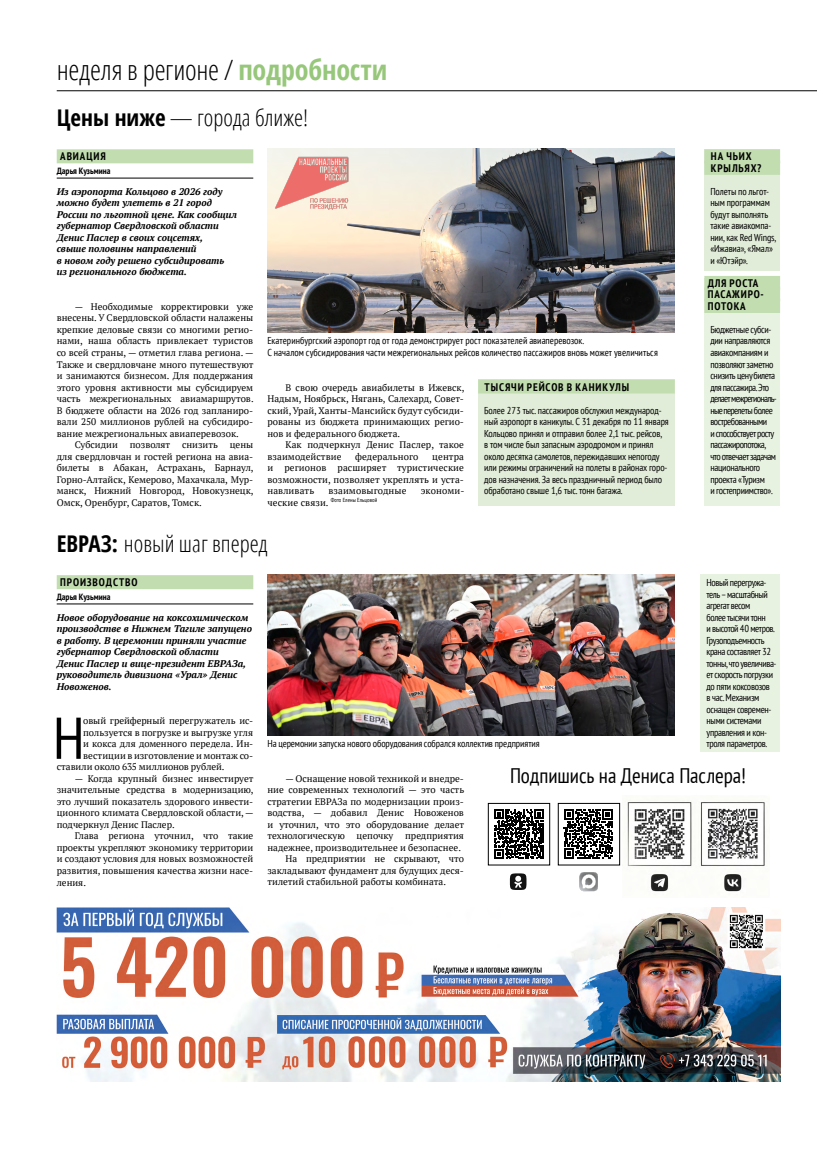
<style>
.page{position:relative;width:817px;height:1149px;background:#fff}
.page>*{position:absolute;margin:0;border:0;box-sizing:border-box;transform-origin:0 0}
.t1{font:condensed 58.8px "PT Sans";color:#000}
.t2{font:300 condensed 28px "Open Sans";letter-spacing:-.01em;color:#000}
.t3{font:300 condensed 23px "Open Sans";color:#000}
.t4{font:condensed 21px "PT Sans";letter-spacing:-.005em;color:#000}
.t5{font:700 condensed 11px/11.5px "PT Sans";letter-spacing:.08em;color:#000}
.t6{font:condensed 10px/11.5px "PT Sans";letter-spacing:-.015em;color:#000}
.t7{font:condensed 10px/11.5px "PT Sans";letter-spacing:-.05em;color:#000}
.t8{font:condensed 10px/11.5px "PT Sans";letter-spacing:-.04em;color:#000}
.t9{font:italic 700 9.7px/11.5px "PT Serif";color:#000}
.t10{font:9.5px/11.5px "PT Serif";color:#000;text-align:justify}
.t11{font:700 condensed 9px "PT Sans";color:#000}
.t12{font:condensed 5.8px "PT Sans";letter-spacing:.01em;color:#000}
.s1{font-weight:700;color:#97c77b}
.s2{font-weight:700}
.s3{font-family:"PT Serif";font-stretch:normal;font-size:9.5px}
</style>
<div class="page">
<div style="left:704px;top:150px;width:76px;height:121px;background:#e2edd9"></div>
<div style="left:704px;top:149px;width:76px;height:14px;background:#c2ddb0"></div>
<div style="left:704px;top:161px;width:76px;height:14px;background:#c2ddb0"></div>
<hr style="left:57px;top:90px;width:759px;height:1px;background:#000">
<img style="left:57px;top:907px;width:723px;height:173px">
<hr style="left:57px;top:178px;width:196px;height:1px;background:#000">
<div style="left:57px;top:149px;width:196px;height:14px;background:#c2ddb0"></div>
<img style="left:267px;top:149px;width:407px;height:184px">
<img style="left:272px;top:156px;width:78px;height:55px">
<div style="left:704px;top:277px;width:76px;height:228px;background:#e8f2e1"></div>
<div style="left:704px;top:276px;width:76px;height:14px;background:#c2ddb0"></div>
<div style="left:704px;top:287px;width:76px;height:14px;background:#c2ddb0"></div>
<div style="left:704px;top:299px;width:76px;height:14px;background:#c2ddb0"></div>
<hr style="left:57px;top:603px;width:196px;height:1px;background:#000">
<div style="left:57px;top:575px;width:196px;height:14px;background:#c2ddb0"></div>
<div style="left:700px;top:574px;width:80px;height:177px;background:#e8f2e1"></div>
<img style="left:627px;top:799px;width:138px;height:93px">
<img style="left:579px;top:872px;width:18px;height:19px">
<svg style="left:510px;top:873px;width:16px;height:16px"></svg>
<div style="left:557px;top:802px;width:63px;height:63px;border:1px solid #000"></div>
<div style="left:488px;top:802px;width:62px;height:63px;border:1px solid #000"></div>
<svg style="left:563px;top:809px;width:49px;height:49px"></svg>
<svg style="left:494px;top:809px;width:49px;height:49px"></svg>
<img style="left:267px;top:574px;width:407px;height:161px">
<div style="left:478px;top:379px;width:196px;height:126px;background:#e2edd9"></div>
<div style="left:478px;top:379px;width:196px;height:14px;background:#c2ddb0"></div>
<h2 class="t2" style="left:57px;top:51px;width:332px">неделя в регионе / <span class="s1">подробности</span></h2>
<h3 class="t3" style="left:57px;top:102px;width:253px"><span class="s2">Цены ниже</span> — города ближе!</h3>
<p class="t5" style="left:60px;top:150px;width:47px">АВИАЦИЯ</p>
<p class="t11" style="left:57px;top:165px;width:55px">Дарья Кузьмина</p>
<p class="t9" style="left:57px;top:185px;width:182px">Из аэропорта Кольцово в 2026 году можно будет улететь в 21 город<br>России по льготной цене. Как сообщил губернатор Свердловской области<br>Денис Паслер в своих соцсетях,<br>свыше половины направлений<br>в новом году решено субсидировать<br>из регионального бюджета.</p>
<p class="t10" style="left:75px;top:300px;width:180px">— Необходимые корректировки уже</p>
<p class="t10" style="left:57px;top:312px;width:198px">внесены. У Свердловской области налажены</p>
<p class="t10" style="left:57px;top:323px;width:198px">крепкие деловые связи со многими регио-</p>
<p class="t10" style="left:57px;top:335px;width:198px">нами, наша область привлекает туристов</p>
<p class="t10" style="left:57px;top:346px;width:198px">со всей страны, — отметил глава региона. —</p>
<p class="t10" style="left:57px;top:358px;width:198px">Также и свердловчане много путешествуют</p>
<p class="t10" style="left:57px;top:370px;width:198px">и занимаются бизнесом. Для поддержания</p>
<p class="t10" style="left:57px;top:381px;width:198px">этого уровня активности мы субсидируем</p>
<p class="t10" style="left:57px;top:393px;width:198px">часть межрегиональных авиамаршрутов.</p>
<p class="t10" style="left:57px;top:404px;width:198px">В бюджете области на 2026 год запланиро-</p>
<p class="t10" style="left:57px;top:416px;width:198px">вали 250 миллионов рублей на субсидиро-</p>
<p class="t10" style="left:57px;top:427px;width:184px">вание межрегиональных авиаперевозок.</p>
<p class="t10" style="left:75px;top:439px;width:45px">Субсидии</p>
<p class="t10" style="left:57px;top:439px;width:198px;text-indent:73px">позволят снизить цены для свердловчан и гостей региона на авиа&shy;билеты в Абакан, Астрахань, Барнаул, Горно-Алтайск, Кемерово, Махачкала, Мур&shy;манск, Нижний Новгород, Новокузнецк, Омск, Оренбург, Саратов, Томск.</p>
<p class="t6" style="left:267px;top:335px;width:392px">Екатеринбургский аэропорт год от года демонстрирует рост показателей авиаперевозок.<br>С началом субсидирования части межрегиональных рейсов количество пассажиров вновь может увеличиться</p>
<p class="t10" style="left:267px;top:381px;width:198px;text-indent:18px">В свою очередь авиабилеты в Ижевск, Надым, Ноябрьск, Нягань, Салехард, Совет&shy;ский, Урай, Ханты-Мансийск будут субсиди&shy;рованы из бюджета принимающих регио&shy;нов и федерального бюджета.</p>
<p class="t10" style="left:267px;top:438px;width:198px;text-indent:18px">Как подчеркнул Денис Паслер, такое взаимодействие</p>
<p class="t10" style="left:355px;top:450px;width:65px">федерального</p>
<p class="t10" style="left:267px;top:450px;width:198px;text-indent:165px">центра и регионов расширяет туристические возможности, позволяет укреплять и уста&shy;навливать</p>
<p class="t10" style="left:328px;top:485px;width:79px">взаимовыгодные</p>
<p class="t10" style="left:421px;top:485px;width:45px">экономи-</p>
<p class="t12" style="left:267px;top:496px;width:111px"><span class="s3">ческие связи.</span> Фото Елены Ельцовой</p>
<p class="t5" style="left:484px;top:380px;width:146px">ТЫСЯЧИ РЕЙСОВ В КАНИКУЛЫ</p>
<p class="t6" style="left:484px;top:404px;width:186px">Более 273 тыс. пассажиров обслужил международ&shy;ный аэропорт в каникулы. С 31 декабря по 11 января Кольцово принял и отправил более 2,1 тыс. рейсов,<br>в том числе был запасным аэродромом и принял около десятка самолетов, пережидавших непогоду или режимы ограничений на полеты в районах горо&shy;дов назначения. За весь праздничный период было обработано свыше 1,6 тыс. тонн багажа.</p>
<h3 class="t3" style="left:57px;top:527px;width:212px"><span class="s2">ЕВРАЗ:</span> новый шаг вперед</h3>
<p class="t5" style="left:710px;top:150px;width:52px">НА ЧЬИХ<br>КРЫЛЬЯХ?</p>
<p class="t6" style="left:710px;top:185px;width:67px">Полеты по льгот&shy;ным программам будут выполнять такие авиакомпа&shy;нии, как Red Wings, «Ижавиа», «Ямал» и «Ютэйр».</p>
<p class="t5" style="left:707px;top:277px;width:57px">ДЛЯ РОСТА<br>ПАСАЖИРО-<br>ПОТОКА</p>
<p class="t7" style="left:710px;top:323px;width:68px">Бюджетные субси&shy;дии направляются авиакомпаниям и позволяют заметно снизить цену билета для пассажира. Это делает межрегиональ&shy;ные перелеты более востребованными<br>и способствует росту пассажиропотока, что отвечает задачам национального проекта «Туризм<br>и гостеприимство».</p>
<p class="t5" style="left:60px;top:576px;width:79px">ПРОИЗВОДСТВО</p>
<p class="t11" style="left:57px;top:590px;width:55px">Дарья Кузьмина</p>
<p class="t9" style="left:57px;top:611px;width:197px">Новое оборудование на коксохимическом производстве в Нижнем Тагиле запущено в работу. В церемонии приняли участие губернатор Свердловской области<br>Денис Паслер и вице-президент ЕВРАЗа, руководитель дивизиона «Урал» Денис Новоженов.</p>
<h1 class="t1" style="left:53px;top:700px;width:33px">Н</h1>
<p class="t10" style="left:83px;top:714px;width:171px">овый грейферный перегружатель ис-</p>
<p class="t10" style="left:83px;top:726px;width:171px">пользуется в погрузке и выгрузке угля</p>
<p class="t10" style="left:83px;top:737px;width:171px">и кокса для доменного передела. Ин-</p>
<p class="t10" style="left:83px;top:749px;width:171px">вестиции в изготовление и монтаж со-</p>
<p class="t10" style="left:57px;top:760px;width:169px">ставили около 635 миллионов рублей.</p>
<p class="t10" style="left:57px;top:772px;width:198px;text-indent:18px">— Когда крупный бизнес инвестирует значительные средства в модернизацию, это лучший показатель здорового инвести&shy;ционного климата Свердловской области, — подчеркнул Денис Паслер.</p>
<p class="t10" style="left:57px;top:830px;width:198px;text-indent:18px">Глава региона уточнил, что такие проекты укрепляют экономику территории и создают условия для новых возможностей развития, повышения качества жизни насе&shy;ления.</p>
<p class="t8" style="left:706px;top:576px;width:71px">Новый перегружа&shy;тель – масштабный агрегат весом<br>более тысячи тонн<br>и высотой 40 метров.<br>Грузоподъемность крана составляет 32 тонны, что увеличива&shy;ет скорость погрузки до пяти коксовозов в час. Механизм оснащен современ&shy;ными системами управления и кон&shy;троля параметров.</p>
<h3 class="t4" style="left:510px;top:762px;width:237px">Подпишись на Дениса Паслера!</h3>
<p class="t6" style="left:267px;top:737px;width:274px">На церемонии запуска нового оборудования собрался коллектив предприятия</p>
<p class="t10" style="left:285px;top:772px;width:180px">— Оснащение новой техникой и внедре-</p>
<p class="t10" style="left:267px;top:783px;width:198px">ние современных технологий — это часть</p>
<p class="t10" style="left:267px;top:795px;width:198px">стратегии ЕВРАЗа по модернизации произ-</p>
<p class="t10" style="left:267px;top:806px;width:198px">водства, — добавил Денис Новоженов</p>
<p class="t10" style="left:267px;top:818px;width:198px">и уточнил, что это оборудование делает</p>
<p class="t10" style="left:267px;top:829px;width:198px">технологическую цепочку предприятия</p>
<p class="t10" style="left:267px;top:841px;width:195px">надежнее, производительнее и безопаснее.</p>
<p class="t10" style="left:285px;top:853px;width:180px">На предприятии не скрывают, что</p>
<p class="t10" style="left:267px;top:864px;width:198px">закладывают фундамент для будущих деся-</p>
<p class="t10" style="left:267px;top:876px;width:180px">тилетий стабильной работы комбината.</p>
</div>
